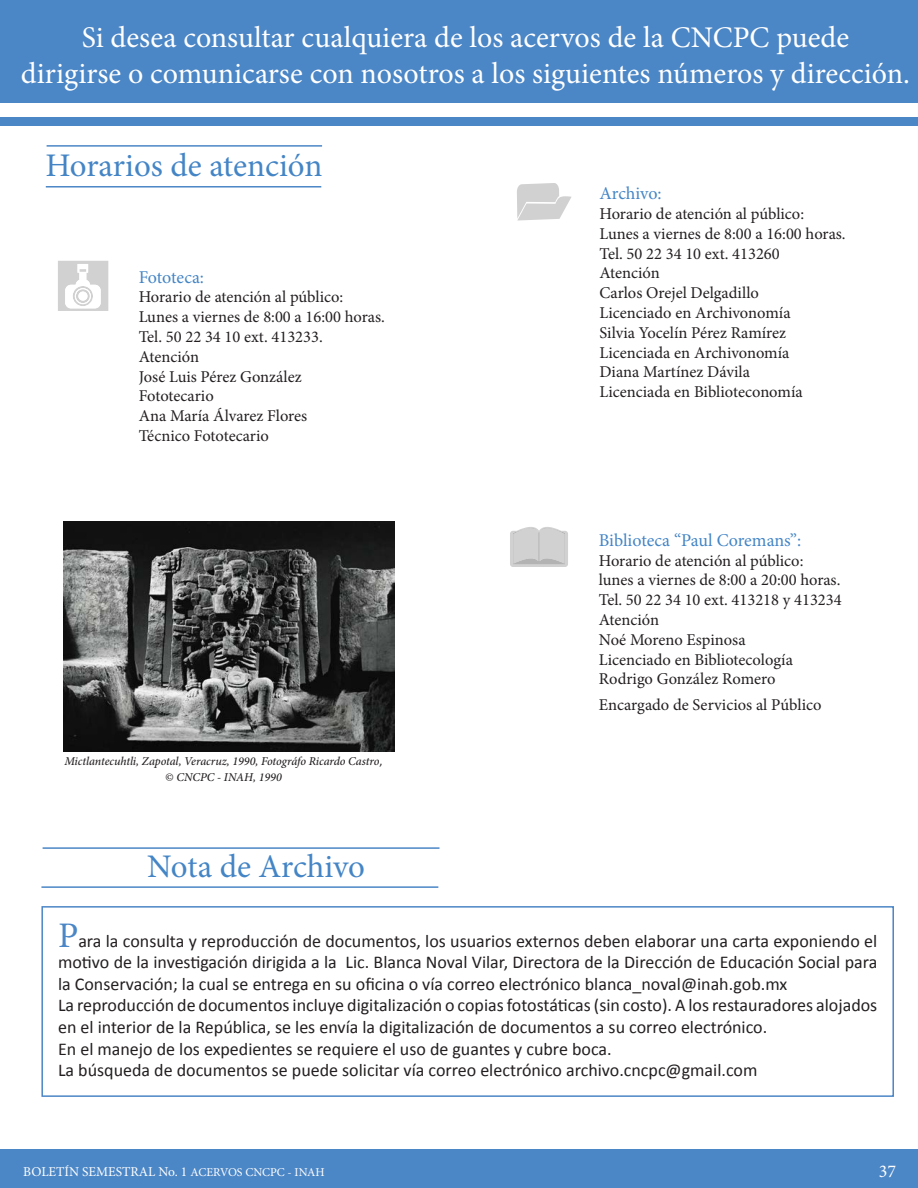
<style>
.page{position:relative;width:918px;height:1188px;background:#fff}
.page>*{position:absolute;margin:0;border:0;box-sizing:border-box;transform-origin:0 0}
.t1{font:33px "Minion Pro";letter-spacing:-.005em;color:#4485c6}
.t2{font:30px/36px "Minion Pro";color:#fff;text-align:center}
.t3{font:18px/21.6px "Calibri";color:#231f20;text-align:justify}
.t4{font:18px "Minion Pro";letter-spacing:-.005em;color:#4485c6}
.t5{font:18px "Minion Pro";color:#fff}
.t6{font:16.5px "Minion Pro";color:#231f20}
.t7{font:13.5px "Minion Pro Regular 3";color:#fff}
.t8{font:italic 500 12px/16.2px "Minion Pro";letter-spacing:-.005em;color:#231f20;text-align:center}
.s1{font-family:"Calibri 2";font-weight:400;font-style:normal}
.s2{font-family:"Minion Pro";font-size:36px;color:#4b86c6}
.s3{font-size:12px}
</style>
<div class="page">
<div style="left:0;top:1149px;width:918px;height:39px;background:#4b86c6"></div>
<div style="left:0;top:0;width:918px;height:103px;background:#4b86c6"></div>
<div style="left:0;top:118px;width:918px;height:8px;background:#4b86c6"></div>
<div style="left:41px;top:906px;width:853px;height:191px;border:2px solid #4b86c6"></div>
<hr style="left:41px;top:886px;width:397px;height:2px;background:#4b86c6">
<hr style="left:43px;top:847px;width:397px;height:2px;background:#4b86c6">
<hr style="left:47px;top:145px;width:275px;height:2px;background:#4b86c6">
<hr style="left:46px;top:186px;width:275px;height:2px;background:#4b86c6">
<img style="left:63px;top:522px;width:332px;height:229px">
<svg style="left:58px;top:261px;width:50px;height:50px"></svg>
<svg style="left:510px;top:527px;width:58px;height:40px"></svg>
<svg style="left:517px;top:183px;width:54px;height:38px"></svg>
<h2 class="t2" style="left:21px;top:19px;width:891px">Si desea consultar cualquiera de los acervos de la CNCPC puede<br>dirigirse o comunicarse con nosotros a los siguientes números y dirección.</h2>
<h1 class="t1" style="left:45px;top:143px;width:278px">Horarios de atención</h1>
<p class="t4" style="left:139px;top:265px;width:67px">Fototeca:</p>
<p class="t6" style="left:139px;top:286px;width:206px">Horario de atención al público:</p>
<p class="t6" style="left:139px;top:306px;width:248px">Lunes a viernes de 8:00 a 16:00 horas.</p>
<p class="t6" style="left:139px;top:326px;width:186px">Tel. 50 22 34 10 ext. 413233.</p>
<p class="t6" style="left:139px;top:345px;width:62px">Atención</p>
<p class="t6" style="left:139px;top:365px;width:164px">José Luis Pérez González</p>
<p class="t6" style="left:139px;top:385px;width:77px">Fototecario</p>
<p class="t6" style="left:139px;top:405px;width:170px">Ana María Álvarez Flores</p>
<p class="t6" style="left:139px;top:425px;width:132px">Técnico Fototecario</p>
<p class="t8" style="left:64px;top:753px;width:320px">Mictlantecuhtli, Zapotal, Veracruz, 1990, Fotográfo Ricardo Castro<span class="s1">, </span>© CNCPC - INAH, 1990</p>
<p class="t1" style="left:147px;top:845px;width:219px">Nota de Archivo</p>
<p class="t4" style="left:600px;top:181px;width:64px">Archivo:</p>
<p class="t6" style="left:600px;top:203px;width:206px">Horario de atención al público:</p>
<p class="t6" style="left:600px;top:222px;width:248px">Lunes a viernes de 8:00 a 16:00 horas.</p>
<p class="t6" style="left:600px;top:242px;width:182px">Tel. 50 22 34 10 ext. 413260</p>
<p class="t6" style="left:600px;top:262px;width:62px">Atención</p>
<p class="t6" style="left:600px;top:282px;width:161px">Carlos Orejel Delgadillo</p>
<p class="t6" style="left:600px;top:302px;width:193px">Licenciado en Archivonomía</p>
<p class="t6" style="left:600px;top:321px;width:188px">Silvia Yocelín Pérez Ramírez</p>
<p class="t6" style="left:600px;top:341px;width:191px">Licenciada en Archivonomía</p>
<p class="t6" style="left:600px;top:361px;width:152px">Diana Martínez Dávila</p>
<p class="t6" style="left:600px;top:381px;width:205px">Licenciada en Biblioteconomía</p>
<p class="t4" style="left:599px;top:528px;width:204px">Biblioteca “Paul Coremans”:</p>
<p class="t6" style="left:599px;top:549px;width:206px">Horario de atención al público:</p>
<p class="t6" style="left:599px;top:569px;width:243px">lunes a viernes de 8:00 a 20:00 horas.</p>
<p class="t6" style="left:599px;top:589px;width:244px">Tel. 50 22 34 10 ext. 413218 y 413234</p>
<p class="t6" style="left:599px;top:609px;width:62px">Atención</p>
<p class="t6" style="left:599px;top:629px;width:148px">Noé Moreno Espinosa</p>
<p class="t6" style="left:599px;top:648px;width:196px">Licenciado en Bibliotecología</p>
<p class="t6" style="left:599px;top:668px;width:178px">Rodrigo González Romero</p>
<p class="t6" style="left:599px;top:693px;width:224px">Encargado de Servicios al Público</p>
<p class="t3" style="left:58px;top:930px;width:821px"><span class="s2">P</span>ara la consulta y reproducción de documentos, los usuarios externos deben elaborar una carta exponiendo el motivo de la investigación dirigida a la Lic. Blanca Noval Vilar, Directora de la Dirección de Educación Social para la Conservación; la cual se entrega en su oficina o vía correo electrónico blanca_noval@inah.gob.mx</p>
<p class="t3" style="left:58px;top:995px;width:821px">La reproducción de documentos incluye digitalización o copias fotostáticas (sin costo). A los restauradores alojados en el interior de la República, se les envía la digitalización de documentos a su correo electrónico.</p>
<p class="t3" style="left:58px;top:1038px;width:555px">En el manejo de los expedientes se requiere el uso de guantes y cubre boca.</p>
<p class="t3" style="left:58px;top:1059px;width:701px">La búsqueda de documentos se puede solicitar vía correo electrónico archivo.cncpc@gmail.com</p>
<p class="t7" style="left:23px;top:1162px;width:303px">BOLETÍN SEMESTRAL No. 1 <span class="s3">ACERVOS CNCPC - INAH</span></p>
<p class="t5" style="left:879px;top:1159px;width:19px">37</p>
</div>
